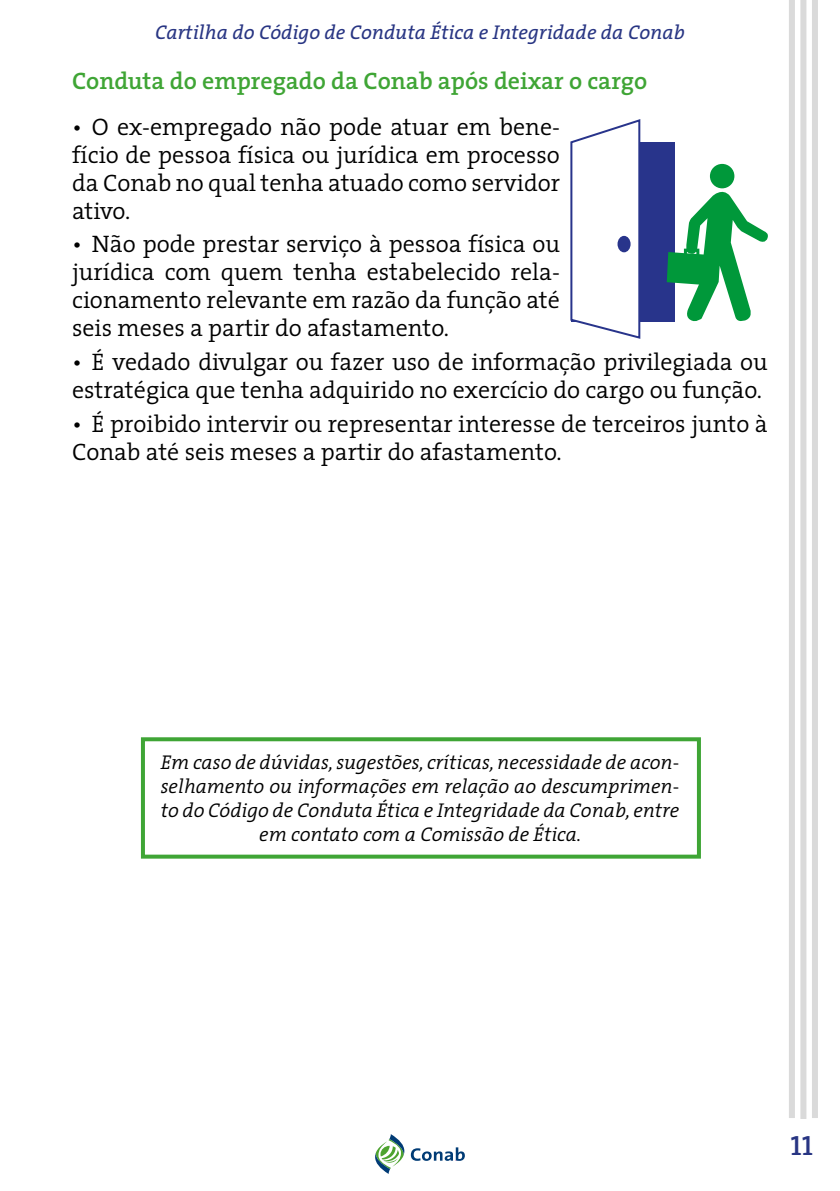
<style>
.page{position:relative;width:840px;height:1191px;background:#fff}
.page>*{position:absolute;margin:0;border:0;box-sizing:border-box;transform-origin:0 0}
.t1{font:28px "The Serif 6 Semi Bold Caps";color:#283583}
.t2{font:300 24px/28px "The Serif 4";color:#000;text-align:justify}
.Subseção{font:600 24px "The Serif 6";color:#3fa535}
.Corrido{font:italic 300 20px/24px "The Serif 4";color:#000;text-align:center}
.t3{font:italic 20px "The Serif 5";color:#283583}
</style>
<div class="page">
<div style="left:788px;top:0;width:6px;height:1118px;background:#dadada"></div>
<div style="left:811px;top:0;width:6px;height:1118px;background:#dadada"></div>
<div style="left:800px;top:0;width:6px;height:1119px;background:#dadada"></div>
<svg style="left:410px;top:1147px;width:54px;height:14px"></svg>
<svg style="left:375px;top:1134px;width:29px;height:40px"></svg>
<div style="left:571px;top:142px;width:103px;height:180px;background:#28348b"></div>
<svg style="left:570px;top:119px;width:71px;height:220px"></svg>
<div style="left:617px;top:236px;width:13px;height:16px;background:#28348b;border-radius:50%"></div>
<div style="left:709px;top:164px;width:25px;height:24px;background:#00983a;border-radius:50%"></div>
<svg style="left:666px;top:187px;width:102px;height:135px"></svg>
<div style="left:141px;top:737px;width:559px;height:121px;border:4px solid #3fa535"></div>
<p class="t3" style="left:155px;top:16px;width:531px">Cartilha do Código de Conduta Ética e Integridade da Conab</p>
<p class="Subseção" style="left:72px;top:61px;width:576px">Conduta do empregado da Conab após deixar o cargo</p>
<p class="t2" style="left:72px;top:112px;width:489px">• O ex-empregado não pode atuar em bene&shy;fício de pessoa física ou jurídica em processo da Conab no qual tenha atuado como servidor ativo.</p>
<p class="t2" style="left:72px;top:229px;width:489px">• Não pode prestar serviço à pessoa física ou jurídica com quem tenha estabelecido rela&shy;cionamento relevante em razão da função até seis meses a partir do afastamento.</p>
<p class="t2" style="left:72px;top:347px;width:697px">• É vedado divulgar ou fazer uso de informação privilegiada ou estratégica que tenha adquirido no exercício do cargo ou função.</p>
<p class="t2" style="left:72px;top:409px;width:696px">• É proibido intervir ou representar interesse de terceiros junto à<br>Conab até seis meses a partir do afastamento.</p>
<p class="Corrido" style="left:161px;top:749px;width:520px">Em caso de dúvidas, sugestões, críticas, necessidade de acon&shy;selhamento ou informações em relação ao descumprimen&shy;to do Código de Conduta Ética e Integridade da Conab, entre em contato com a Comissão de Ética.</p>
<p class="t1" style="left:790px;top:1122px;width:24px">11</p>
</div>
